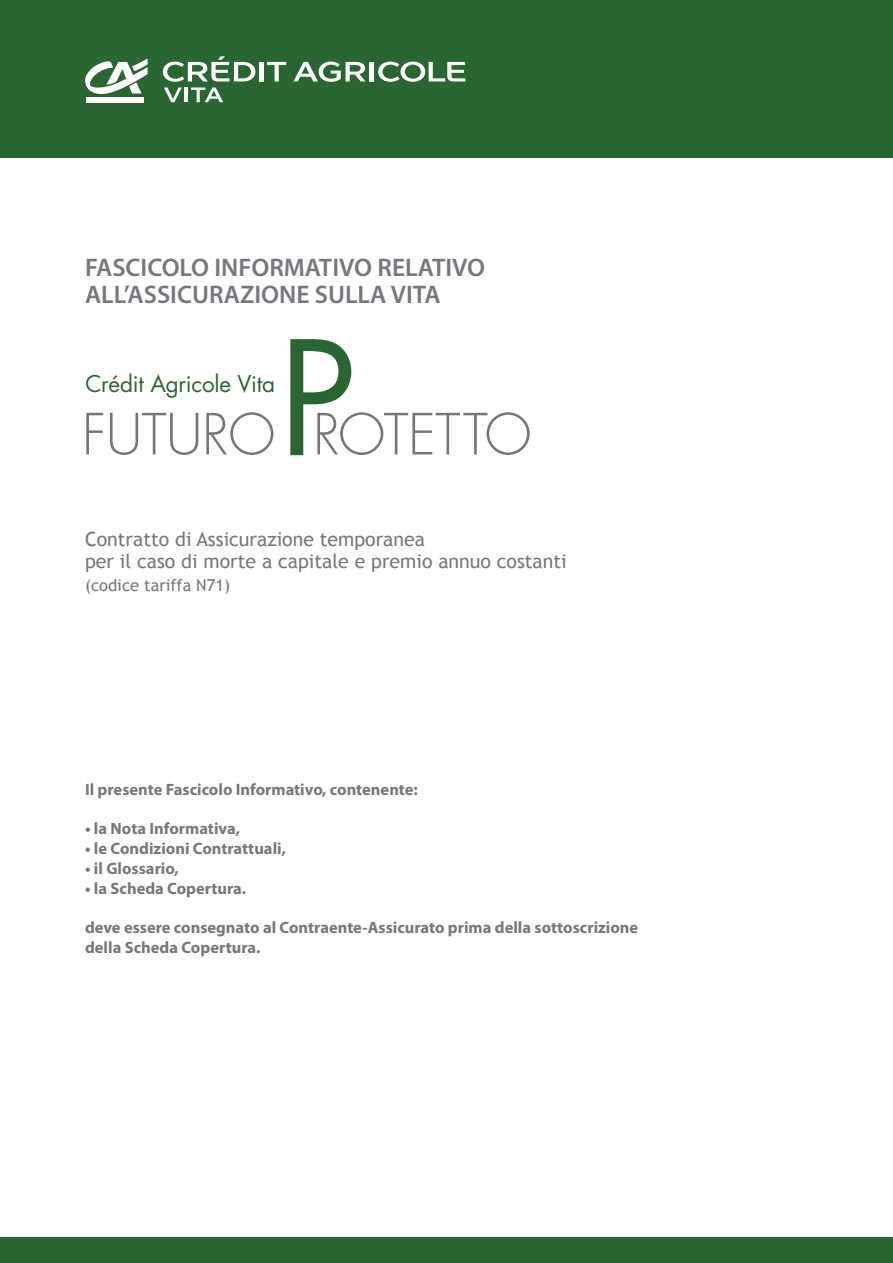
<style>
.page{position:relative;width:893px;height:1263px;background:#fff}
.page>*{position:absolute;margin:0;border:0;box-sizing:border-box;transform-origin:0 0}
.t1{font:153.9px "Futura Std";color:#2a6632}
.t2{font:300 55.2px "Futura Std";letter-spacing:-.01em;color:#72787a}
.t3{font:600 25.5px/27px "Myriad Pro";color:#73797c}
.t4{font:22.5px "Futura Std";letter-spacing:-.01em;color:#2a6632}
.t5{font:19.5px/22.5px "Trebuchet MS";color:#73797c}
.t6{font:700 16.5px/19.8px "Myriad Pro";color:#73797c}
.t7{font:16.5px "Trebuchet MS";color:#73797c}
</style>
<div class="page">
<div style="left:0;top:0;width:893px;height:157px;background:#2a6632"></div>
<div style="left:1px;top:1237px;width:892px;height:26px;background:#2a6632"></div>
<svg style="left:163px;top:56px;width:92px;height:26px"></svg>
<hr style="left:259px;top:62px;width:4px;height:19px;background:#fff">
<svg style="left:267px;top:62px;width:19px;height:19px"></svg>
<svg style="left:293px;top:62px;width:73px;height:20px"></svg>
<hr style="left:370px;top:62px;width:4px;height:19px;background:#fff">
<svg style="left:378px;top:62px;width:87px;height:20px"></svg>
<svg style="left:164px;top:88px;width:18px;height:14px"></svg>
<hr style="left:185px;top:88px;width:3px;height:14px;background:#fff">
<svg style="left:191px;top:88px;width:32px;height:14px"></svg>
<div style="left:86px;top:97px;width:57px;height:5px;background:#fff"></div>
<svg style="left:85px;top:58px;width:63px;height:40px"></svg>
<h3 class="t3" style="left:85px;top:255px;width:402px">FASCICOLO INFORMATIVO RELATIVO<br>ALL’ASSICURAZIONE SULLA VITA</h3>
<h3 class="t4" style="left:85px;top:370px;width:191px">Crédit Agricole Vita</h3>
<h2 class="t2" style="left:82px;top:401px;width:195px">FUTURO</h2>
<h1 class="t1" style="left:279px;top:300px;width:79px">P</h1>
<h2 class="t2" style="left:313px;top:401px;width:220px">ROTETTO</h2>
<p class="t5" style="left:85px;top:528px;width:483px">Contratto di Assicurazione temporanea<br>per il caso di morte a capitale e premio annuo costanti</p>
<p class="t7" style="left:85px;top:575px;width:147px">(codice tariffa N71)</p>
<p class="t6" style="left:85px;top:779px;width:334px">Il presente Fascicolo Informativo, contenente:</p>
<p class="t6" style="left:85px;top:819px;width:157px">• la Nota Informativa,</p>
<p class="t6" style="left:85px;top:839px;width:202px">• le Condizioni Contrattuali,</p>
<p class="t6" style="left:85px;top:859px;width:95px">• il Glossario,</p>
<p class="t6" style="left:85px;top:878px;width:163px">• la Scheda Copertura.</p>
<p class="t6" style="left:85px;top:918px;width:555px">deve essere consegnato al Contraente-Assicurato prima della sottoscrizione della Scheda Copertura.</p>
</div>
